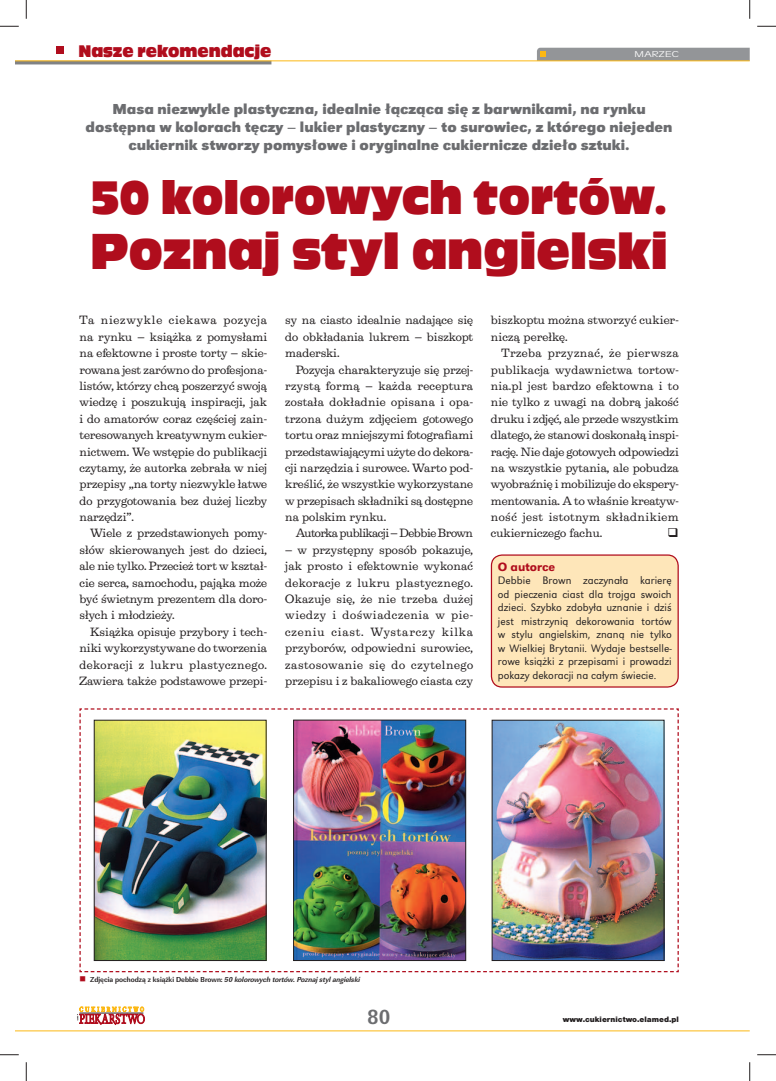
<style>
.page{position:relative;width:776px;height:1081px;background:#fff}
.page>*{position:absolute;margin:0;border:0;box-sizing:border-box;transform-origin:0 0}
.t1{font:52.62px "Antique Oli Nor DCE";color:#b00d1d;scale:.75 1}
.t2{font:48.88px "Antique Oli Nor DCE";color:#b00d1d;scale:.75 1}
.t3{font:21.25px "URW Linear TCE Bol Nar";color:#6c6d70}
.t4{font:17.5px "Antique Oli Nor DCE";color:#b00d1d;scale:.75 1}
.t5{font:700 15px/18px "URW Grotesk TCE";color:#6c6d70;text-align:center}
.t6{font:12.5px/16.4px "Egizio URWTCE";color:#231f20;text-align:justify}
.t7{font:12.5px "Egizio URWTCE";letter-spacing:-.04em;color:#231f20}
.t8{font:500 12.5px "URW Grotesk TCE";color:#b00d1d}
.t9{font:300 11.25px/13.5px "URW Grotesk TCE";color:#231f20;text-align:justify}
.t10{font:300 8.75px "Antique Oli TCE";color:#fff;scale:1.5 1}
.t11{font:900 8.12px "Nimbus San TCE";color:#231f20}
.t12{font:7.5px "URW Linear TCE Bol Nar Obl";color:#231f20}
.s1{color:#b00d1d}
.s2{font-family:"URW Linear TCE Bol Nar"}
</style>
<div class="page">
<div style="left:537px;top:48px;width:212px;height:12px;background:#939598"></div>
<div style="left:56px;top:47px;width:7px;height:7px;background:#b00d1d"></div>
<hr style="left:16px;top:61px;width:255px;height:3px;background:#808285">
<hr style="left:16px;top:60px;width:733px;height:1px;background:#fcb814">
<svg style="left:77px;top:1006px;width:68px;height:18px"></svg>
<hr style="left:16px;top:1030px;width:733px;height:1px;background:#fcb814">
<div style="left:491px;top:555px;width:187px;height:131px;background:#fee6b9;border-radius:11px"></div>
<div style="left:490px;top:554px;width:188px;height:133px;border:1px solid #b00d1d;border-radius:11px"></div>
<svg style="left:79px;top:708px;width:600px;height:264px"></svg>
<img style="left:295px;top:721px;width:169px;height:237px">
<div style="left:293px;top:719px;width:173px;height:241px;border:1px solid #231f20"></div>
<img style="left:96px;top:721px;width:168px;height:237px">
<div style="left:94px;top:719px;width:172px;height:241px;border:1px solid #231f20"></div>
<img style="left:493px;top:721px;width:169px;height:237px">
<svg style="left:0;top:25px;width:19px;height:2px"></svg>
<svg style="left:757px;top:25px;width:18px;height:2px"></svg>
<svg style="left:0;top:1054px;width:19px;height:1px"></svg>
<svg style="left:757px;top:1054px;width:18px;height:1px"></svg>
<svg style="left:25px;top:0;width:2px;height:19px"></svg>
<svg style="left:25px;top:1062px;width:2px;height:18px"></svg>
<svg style="left:749px;top:0;width:1px;height:19px"></svg>
<svg style="left:749px;top:1062px;width:1px;height:18px"></svg>
<h3 class="t4" style="left:78px;top:44px;width:259px">Nasze rekomendacje</h3>
<p class="t10" style="left:634px;top:50px;width:31px">MARZEC</p>
<p class="t5" style="left:86px;top:101px;width:588px">Masa niezwykle plastyczna, idealnie łącząca się z barwnikami, na rynku dostępna w kolorach tęczy – lukier plastyczny – to surowiec, z którego niejeden cukiernik stworzy pomysłowe i oryginalne cukiernicze dzieło sztuki.</p>
<h2 class="t2" style="left:91px;top:178px;width:769px">50 kolorowych tortów.</h2>
<h1 class="t1" style="left:90px;top:231px;width:771px">Poznaj styl angielski</h1>
<p class="t6" style="left:79px;top:313px;width:189px">Ta niezwykle ciekawa pozycja na rynku – książka z pomysłami na efektowne i proste torty – skie&shy;rowana jest zarówno do profesjona&shy;listów, którzy chcą poszerzyć swoją wiedzę i poszukują inspiracji, jak i do amatorów coraz częściej zain&shy;teresowanych kreatywnym cukier&shy;nictwem. We wstępie do publikacji czytamy, że autorka zebrała w niej przepisy „na torty niezwykle łatwe do przygotowania bez dużej liczby narzędzi”.</p>
<p class="t6" style="left:79px;top:526px;width:189px;text-indent:11px">Wiele z przedstawionych pomy&shy;słów skierowanych jest do dzieci, ale nie tylko. Przecież tort w kształ&shy;cie serca, samochodu, pająka może być świetnym prezentem dla doro&shy;słych i młodzieży.</p>
<p class="t6" style="left:79px;top:624px;width:189px;text-indent:11px">Książka opisuje przybory i tech&shy;niki wykorzystywane do tworzenia dekoracji z lukru plastycznego.<br>Zawiera także podstawowe przepi-</p>
<p class="t6" style="left:285px;top:313px;width:189px">sy na ciasto idealnie nadające się do obkładania lukrem – biszkopt maderski.</p>
<p class="t6" style="left:285px;top:362px;width:189px;text-indent:11px">Pozycja charakteryzuje się przej&shy;rzystą formą – każda receptura została dokładnie opisana i opa&shy;trzona dużym zdjęciem gotowego tortu oraz mniejszymi fotografiami przedstawiającymi użyte do dekora&shy;cji narzędzia i surowce. Warto pod&shy;kreślić, że wszystkie wykorzystane w przepisach składniki są dostępne na polskim rynku.</p>
<p class="t7" style="left:296px;top:528px;width:179px">Autorka publikacji – Debbie Brown</p>
<p class="t6" style="left:285px;top:542px;width:189px">– w przystępny sposób pokazuje, jak prosto i efektownie wykonać dekoracje z lukru plastycznego.<br>Okazuje się, że nie trzeba dużej wiedzy i doświadczenia w pie&shy;czeniu ciast. Wystarczy kilka przyborów, odpowiedni surowiec, zastosowanie się do czytelnego przepisu i z bakaliowego ciasta czy</p>
<p class="t6" style="left:490px;top:313px;width:189px">biszkoptu można stworzyć cukier&shy;niczą perełkę.</p>
<p class="t6" style="left:490px;top:346px;width:189px;text-indent:11px">Trzeba przyznać, że pierwsza publikacja wydawnictwa tortow&shy;nia.pl jest bardzo efektowna i to nie tylko z uwagi na dobrą jakość druku i zdjęć, ale przede wszystkim dlatego, że stanowi doskonałą inspi&shy;rację. Nie daje gotowych odpowiedzi na wszystkie pytania, ale pobudza wyobraźnię i mobilizuje do ekspery&shy;mentowania. A to właśnie kreatyw&shy;ność jest istotnym składnikiem cukierniczego fachu.</p>
<p class="t8" style="left:497px;top:561px;width:59px">O autorce</p>
<p class="t9" style="left:497px;top:574px;width:175px">Debbie Brown zaczynała karierę od pieczenia ciast dla trojga swoich dzieci. Szybko zdobyła uznanie i dziś jest mistrzynią dekorowania tortów w stylu angielskim, znaną nie tylko w Wielkiej Brytanii. Wydaje bestselle&shy;rowe książki z przepisami i prowadzi pokazy dekoracji na całym świecie.</p>
<p class="t12" style="left:79px;top:976px;width:282px"><span class="s1">■</span> <span class="s2">Zdjęcia pochodzą z książki Debbie Brown:</span> 50 kolorowych tortów. Poznaj styl angielski</p>
<h3 class="t3" style="left:367px;top:1007px;width:25px">80</h3>
<p class="t11" style="left:562px;top:1015px;width:118px">www.cukiernictwo.elamed.pl</p>
</div>
